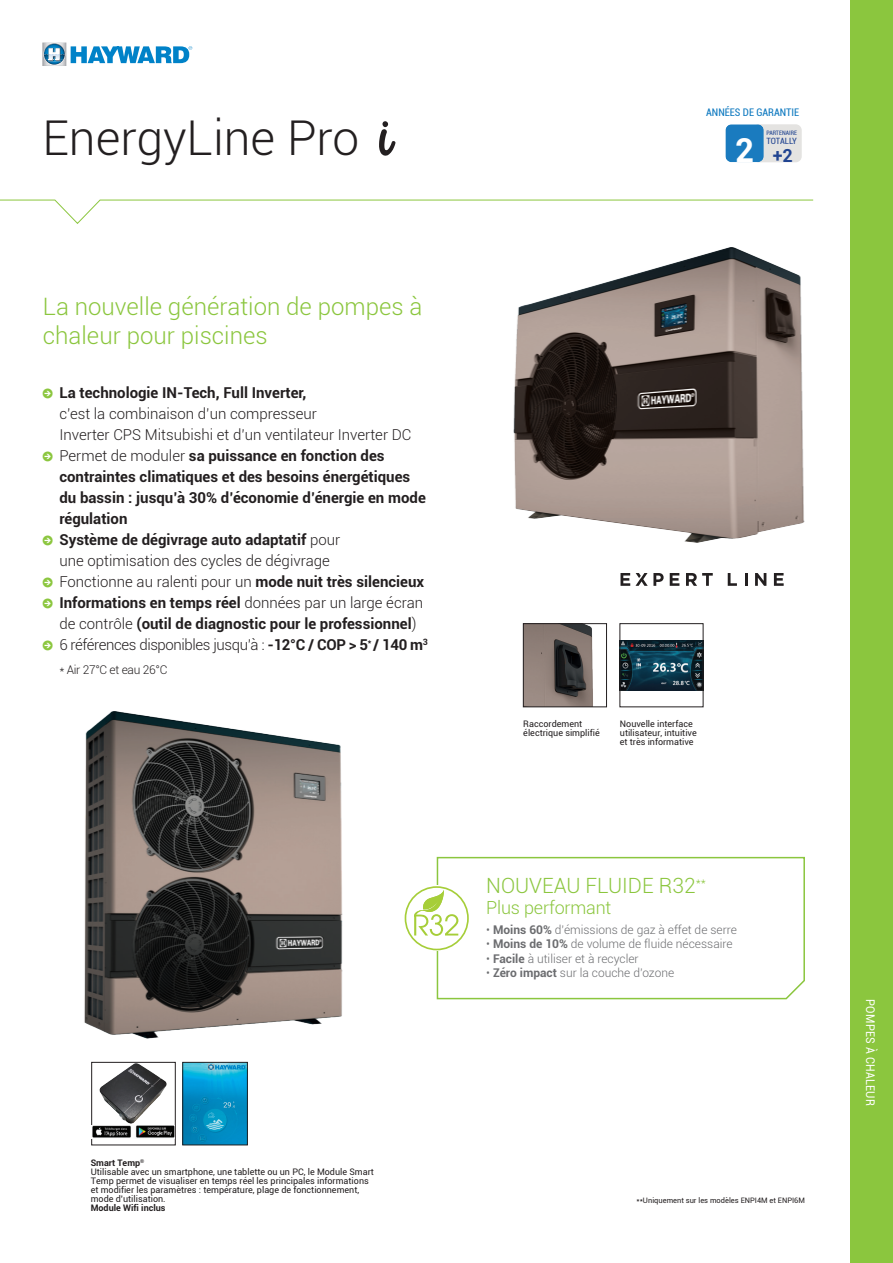
<style>
.page{position:relative;width:893px;height:1263px;background:#fff}
.page>*{position:absolute;margin:0;border:0;box-sizing:border-box;transform-origin:0 0}
.t1{font:300 48px "Roboto";color:#231f20}
.t2{font:300 24px/28.8px "Roboto";color:#8bc63e}
.t3{font:300 21px "Roboto";color:#8bc63e}
.t4{font:300 18px "Roboto";letter-spacing:-.01em;color:#8bc63e}
.t5{font:700 18px "Roboto";color:#214491}
.t6{font:700 15px "Roboto";color:#231f20}
.t7{font:300 15px "Roboto";color:#231f20}
.t8{font:300 15px "Roboto";letter-spacing:-.025em;color:#231f20}
.t9{font:300 12px "Roboto";color:#6c6d70}
.t10{font:300 12px "Roboto";letter-spacing:-.025em;color:#231f20}
.t11{font:12px "Roboto";letter-spacing:.025em;color:#fff;scale:.9 1}
.t12{font:condensed 10.5px "Roboto";color:#107ac0}
.t13{font:9px/9px "Roboto";color:#231f20}
.t14{font:700 9px "Roboto";color:#231f20}
.t15{font:condensed 8.7px "Roboto";letter-spacing:-.015em;color:#214491}
.t16{font:7.5px "Roboto";color:#231f20}
.t17{font:condensed 6.15px "Roboto";color:#214491}
.s1{font-family:"Arrowstfb";font-weight:400;font-size:10.5px;color:#8bc63e}
.s2{font-weight:300}
.s3{font-weight:700}
.s4{font-size:33px;color:#fff}
</style>
<div class="page">
<svg style="left:0;top:200px;width:813px;height:24px"></svg>
<div style="left:850px;top:0;width:43px;height:1263px;background:#8bc63e"></div>
<svg style="left:379px;top:121px;width:16px;height:35px"></svg>
<div style="left:753px;top:124px;width:49px;height:38px;background:#e4e3e1;border-radius:6px"></div>
<svg style="left:725px;top:124px;width:39px;height:38px"></svg>
<svg style="left:43px;top:43px;width:149px;height:23px"></svg>
<img style="left:525px;top:625px;width:68px;height:80px">
<div style="left:523px;top:623px;width:84px;height:84px;border:1px solid #231f20"></div>
<img style="left:622px;top:640px;width:79px;height:50px">
<div style="left:620px;top:623px;width:83px;height:84px;border:1px solid #231f20"></div>
<img style="left:84px;top:711px;width:259px;height:328px">
<img style="left:99px;top:1064px;width:68px;height:60px">
<div style="left:91px;top:1062px;width:84px;height:83px;border:1px solid #231f20"></div>
<img style="left:185px;top:1064px;width:61px;height:79px">
<div style="left:183px;top:1062px;width:65px;height:83px;border:1px solid #231f20"></div>
<img style="left:92px;top:1125px;width:82px;height:13px">
<svg style="left:436px;top:856px;width:369px;height:144px"></svg>
<div style="left:404px;top:885px;width:65px;height:66px;background:#fff"></div>
<div style="left:405px;top:886px;width:64px;height:64px;border:2px solid #a6ce39;border-radius:50%"></div>
<svg style="left:414px;top:890px;width:44px;height:46px"></svg>
<img style="left:513px;top:247px;width:292px;height:296px">
<svg style="left:670px;top:573px;width:9px;height:13px"></svg>
<svg style="left:686px;top:573px;width:27px;height:13px"></svg>
<svg style="left:728px;top:573px;width:9px;height:13px"></svg>
<svg style="left:745px;top:573px;width:2px;height:13px"></svg>
<svg style="left:755px;top:573px;width:11px;height:13px"></svg>
<svg style="left:774px;top:573px;width:10px;height:13px"></svg>
<svg style="left:620px;top:573px;width:44px;height:13px"></svg>
<h1 class="t1" style="left:43px;top:105px;width:318px">EnergyLine Pro</h1>
<h2 class="t2" style="left:43px;top:292px;width:381px">La nouvelle génération de pompes à chaleur pour piscines</h2>
<p class="t6" style="left:43px;top:382px;width:265px"><span class="s1">J</span> La technologie IN-Tech, Full Inverter,</p>
<p class="t7" style="left:59px;top:403px;width:259px">c’est la combinaison d’un compresseur</p>
<p class="t7" style="left:59px;top:424px;width:354px">Inverter CPS Mitsubishi et d’un ventilateur Inverter DC</p>
<p class="t6" style="left:43px;top:445px;width:343px"><span class="s1">J</span> <span class="s2">Permet de moduler</span> sa puissance en fonction des</p>
<p class="t6" style="left:59px;top:466px;width:352px">contraintes climatiques et des besoins énergétiques</p>
<p class="t6" style="left:59px;top:487px;width:368px">du bassin : jusqu’à 30% d’économie d’énergie en mode</p>
<p class="t6" style="left:59px;top:508px;width:70px">régulation</p>
<p class="t6" style="left:43px;top:529px;width:299px"><span class="s1">J</span> Système de dégivrage auto adaptatif <span class="s2">pour</span></p>
<p class="t7" style="left:59px;top:550px;width:272px">une optimisation des cycles de dégivrage</p>
<p class="t7" style="left:43px;top:571px;width:383px"><span class="s1">J</span> Fonctionne au ralenti pour un <span class="s3">mode nuit très silencieux</span></p>
<p class="t6" style="left:43px;top:592px;width:382px"><span class="s1">J</span> Informations en temps réel <span class="s2">données par un large écran</span></p>
<p class="t6" style="left:59px;top:613px;width:359px"><span class="s2">de contrôle</span> (outil de diagnostic pour le professionnel<span class="s2">)</span></p>
<p class="t8" style="left:43px;top:634px;width:386px"><span class="s1">J</span> 6 références disponibles jusqu’à : <span class="s3">-12°C / COP &gt; 5</span><sup>*</sup> <span class="s3">/ 140 m</span><sup>3</sup></p>
<p class="t10" style="left:59px;top:662px;width:109px">* Air 27°C et eau 26°C</p>
<p class="t12" style="left:706px;top:105px;width:95px">ANNÉES DE GARANTIE</p>
<p class="t17" style="left:766px;top:129px;width:32px">PARTENAIRE</p>
<p class="t15" style="left:767px;top:135px;width:32px">TOTALLY</p>
<p class="t5" style="left:735px;top:143px;width:59px"><span class="s4">2</span> +2</p>
<p class="t13" style="left:523px;top:719px;width:78px">Raccordement électrique simplifié</p>
<p class="t13" style="left:620px;top:719px;width:78px">Nouvelle interface utilisateur, intuitive et très informative</p>
<h3 class="t3" style="left:486px;top:871px;width:221px">NOUVEAU FLUIDE R32<sup>**</sup></h3>
<p class="t4" style="left:486px;top:895px;width:127px">Plus performant</p>
<p class="t9" style="left:486px;top:921px;width:252px">• <span class="s3">Moins 60%</span> d’émissions de gaz à effet de serre</p>
<p class="t9" style="left:486px;top:936px;width:248px">• <span class="s3">Moins de 10%</span> de volume de fluide nécessaire</p>
<p class="t9" style="left:486px;top:950px;width:154px">• <span class="s3">Facile</span> à utiliser et à recycler</p>
<p class="t9" style="left:486px;top:964px;width:190px">• <span class="s3">Zéro impact</span> sur la couche d’ozone</p>
<p class="t13" style="left:91px;top:1157px;width:285px"><span class="s3">Smart Temp</span><sup>®<br></sup>Utilisable avec un smartphone, une tablette ou un PC, le Module Smart Temp permet de visualiser en temps réel les principales informations et modifier les paramètres : température, plage de fonctionnement, mode d’utilisation.</p>
<p class="t14" style="left:91px;top:1201px;width:76px">Module Wifi inclus</p>
<p class="t16" style="left:636px;top:1195px;width:170px">**Uniquement sur les modèles ENPI4M et ENPI6M</p>
<p class="t11" style="left:879px;top:999px;width:120px;rotate:90deg">POMPES À CHALEUR</p>
</div>
